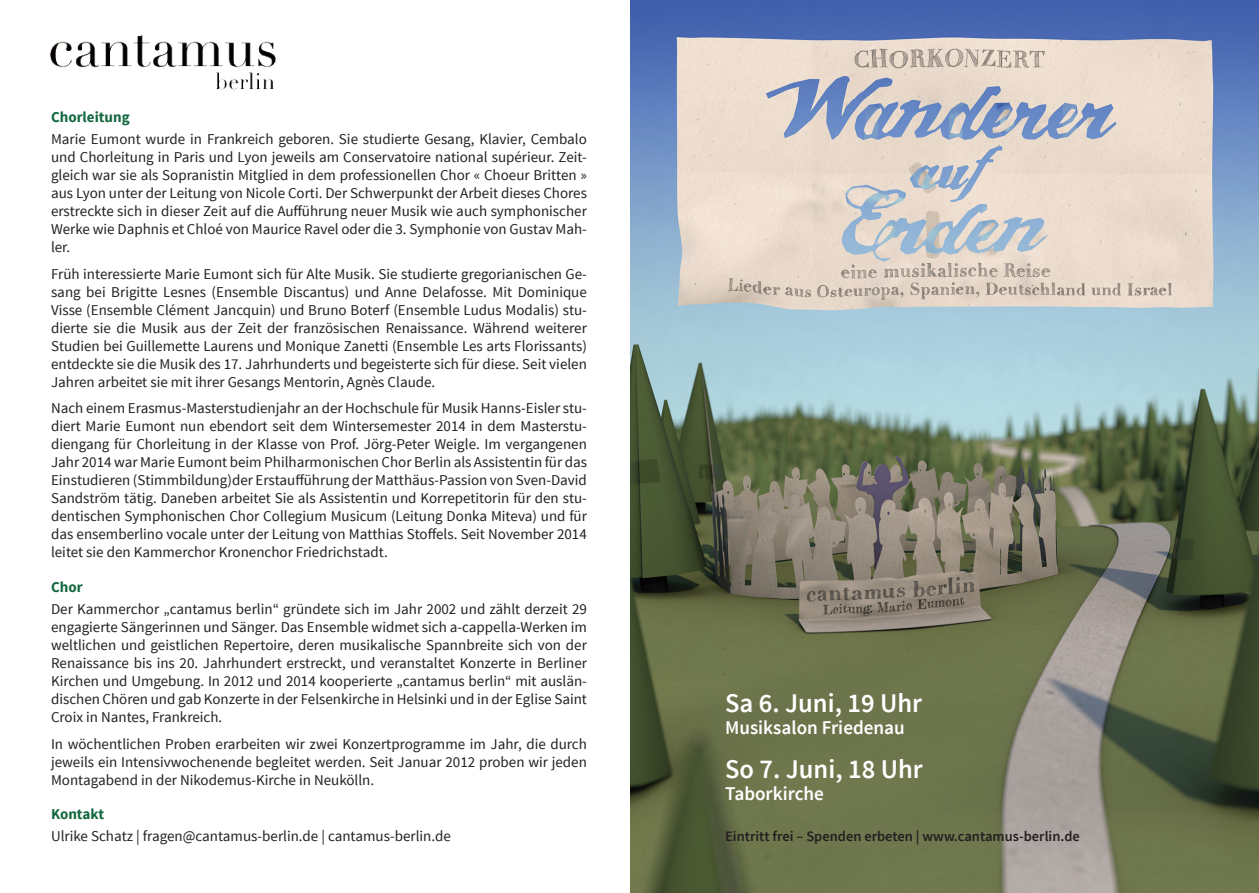
<style>
.page{position:relative;width:1259px;height:893px;background:#fff}
.page>*{position:absolute;margin:0;border:0;box-sizing:border-box;transform-origin:0 0}
.t1{font:600 27px "Source Sans Pro";color:#fff}
.t2{font:600 19.5px "Source Sans Pro";color:#fff}
.News_Gothic_copy{font:15px/18px "Source Sans Pro";color:#231f20;text-align:justify}
.News_Gothic_copy-2{font:700 15px "Source Sans Pro";color:#166841}
.t3{font:600 14.4px "Source Sans Pro";color:#231f20}
</style>
<div class="page">
<img style="left:630px;top:0;width:629px;height:893px">
<img style="left:49px;top:35px;width:227px;height:55px">
<p class="News_Gothic_copy-2" style="left:51px;top:107px;width:80px">Chorleitung</p>
<p class="News_Gothic_copy" style="left:51px;top:130px;width:537px">Marie Eumont wurde in Frankreich geboren. Sie studierte Gesang, Klavier, Cembalo und Chorleitung in Paris und Lyon jeweils am Conservatoire national supérieur. Zeit&shy;gleich war sie als Sopranistin Mitglied in dem professionellen Chor « Choeur Britten » aus Lyon unter der Leitung von Nicole Corti. Der Schwerpunkt der Arbeit dieses Chores erstreckte sich in dieser Zeit auf die Aufführung neuer Musik wie auch symphonischer Werke wie Daphnis et Chloé von Maurice Ravel oder die 3. Symphonie von Gustav Mah&shy;ler.</p>
<p class="News_Gothic_copy" style="left:51px;top:265px;width:537px">Früh interessierte Marie Eumont sich für Alte Musik. Sie studierte gregorianischen Ge&shy;sang bei Brigitte Lesnes (Ensemble Discantus) und Anne Delafosse. Mit Dominique Visse (Ensemble Clément Jancquin) und Bruno Boterf (Ensemble Ludus Modalis) stu&shy;dierte sie die Musik aus der Zeit der französischen Renaissance. Während weiterer Studien bei Guillemette Laurens und Monique Zanetti (Ensemble Les arts Florissants) entdeckte sie die Musik des 17. Jahrhunderts und begeisterte sich für diese. Seit vielen Jahren arbeitet sie mit ihrer Gesangs Mentorin, Agnès Claude.</p>
<p class="News_Gothic_copy" style="left:51px;top:399px;width:537px">Nach einem Erasmus-Masterstudienjahr an der Hochschule für Musik Hanns-Eisler stu&shy;diert Marie Eumont nun ebendort seit dem Wintersemester 2014 in dem Masterstu&shy;diengang für Chorleitung in der Klasse von Prof. Jörg-Peter Weigle. Im vergangenen Jahr 2014 war Marie Eumont beim Philharmonischen Chor Berlin als Assistentin für das Einstudieren (Stimmbildung)der Erstaufführung der Matthäus-Passion von Sven-David Sandström tätig. Daneben arbeitet Sie als Assistentin und Korrepetitorin für den stu&shy;dentischen Symphonischen Chor Collegium Musicum (Leitung Donka Miteva) und für das ensemberlino vocale unter der Leitung von Matthias Stoffels. Seit November 2014 leitet sie den Kammerchor Kronenchor Friedrichstadt.</p>
<p class="News_Gothic_copy-2" style="left:51px;top:577px;width:33px">Chor</p>
<p class="News_Gothic_copy" style="left:51px;top:601px;width:537px">Der Kammerchor „cantamus berlin“ gründete sich im Jahr 2002 und zählt derzeit 29 engagierte Sängerinnen und Sänger. Das Ensemble widmet sich a-cappella-Werken im weltlichen und geistlichen Repertoire, deren musikalische Spannbreite sich von der Renaissance bis ins 20. Jahrhundert erstreckt, und veranstaltet Konzerte in Berliner Kirchen und Umgebung. In 2012 und 2014 kooperierte „cantamus berlin“ mit auslän&shy;dischen Chören und gab Konzerte in der Felsenkirche in Helsinki und in der Eglise Saint Croix in Nantes, Frankreich.</p>
<p class="News_Gothic_copy" style="left:51px;top:735px;width:537px">In wöchentlichen Proben erarbeiten wir zwei Konzertprogramme im Jahr, die durch jeweils ein Intensivwochenende begleitet werden. Seit Januar 2012 proben wir jeden Montagabend in der Nikodemus-Kirche in Neukölln.</p>
<p class="News_Gothic_copy-2" style="left:51px;top:804px;width:55px">Kontakt</p>
<p class="News_Gothic_copy" style="left:51px;top:827px;width:401px">Ulrike Schatz | fragen@cantamus-berlin.de | cantamus-berlin.de</p>
<p class="t1" style="left:725px;top:686px;width:198px">Sa 6. Juni, 19 Uhr</p>
<p class="t2" style="left:725px;top:715px;width:181px">Musiksalon Friedenau</p>
<p class="t1" style="left:725px;top:752px;width:199px">So 7. Juni, 18 Uhr</p>
<p class="t2" style="left:725px;top:781px;width:100px">Taborkirche</p>
<p class="t3" style="left:725px;top:827px;width:356px">Eintritt frei – Spenden erbeten | www.cantamus-berlin.de</p>
</div>
